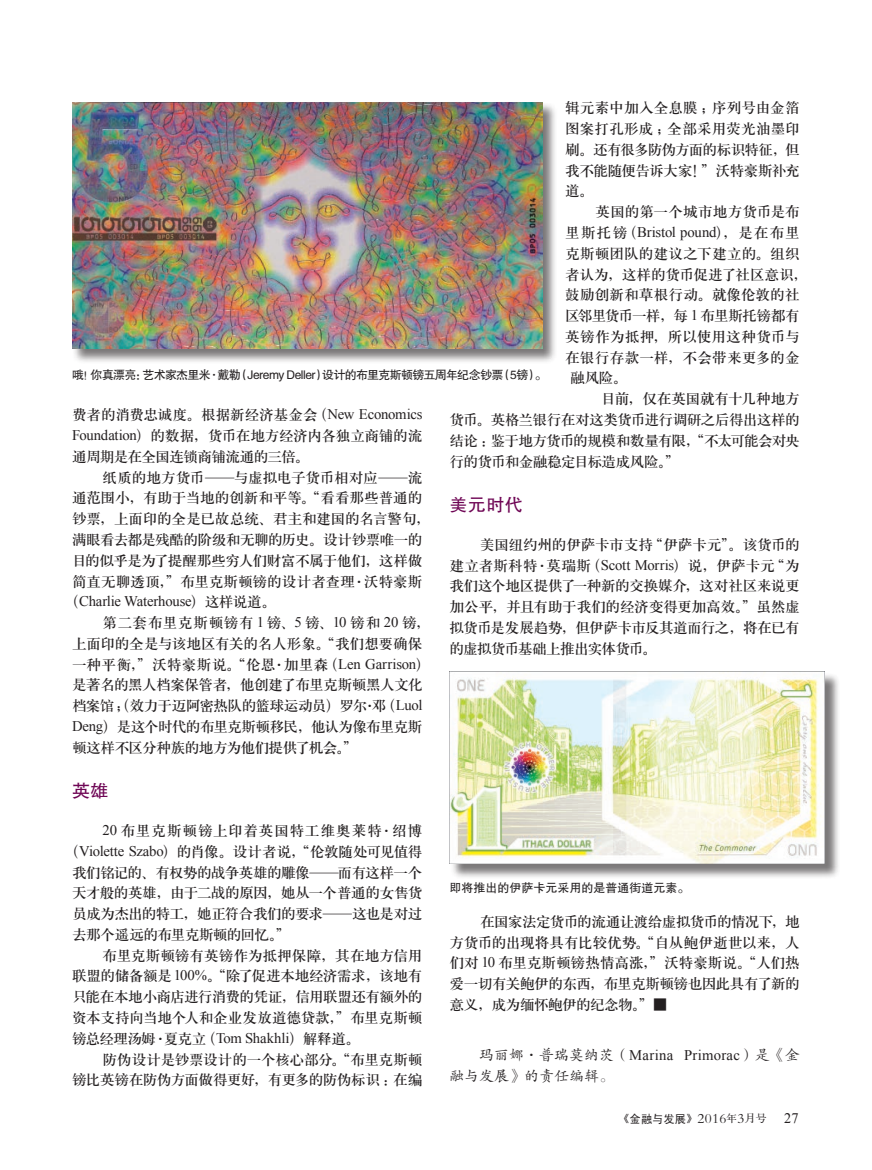
<style>
.page{position:relative;width:872px;height:1170px;background:#fff}
.page>*{position:absolute;margin:0;border:0;box-sizing:border-box;transform-origin:0 0}
.t1{font:17.7px "FZHTJW GB1 0";letter-spacing:.02em;color:#6e0554}
.t2{font:14.7px/20.7px "H Ya 3 gj";letter-spacing:-.035em;color:#231f20;text-align:justify}
.t3{font:14.7px "Times New Roman";letter-spacing:-.005em;color:#231f20}
.t4{font:14.7px "H Ya 3 gj";letter-spacing:.01em;color:#231f20}
.t5{font:14.7px "Times New Roman";letter-spacing:.02em;color:#231f20}
.t6{font:14.7px "H Ya 3 gj";letter-spacing:-.065em;color:#231f20}
.t7{font:14.7px "H Ya 3 gj";letter-spacing:.055em;color:#231f20}
.t8{font:14.7px "H Ya 3 gj";letter-spacing:-.005em;color:#231f20}
.t9{font:14.7px "H Ya 3 gj";letter-spacing:-.07em;color:#231f20}
.t10{font:14.7px "H Ya 3 gj";color:#231f20}
.t11{font:14.7px "H Ya 3 gj";letter-spacing:.005em;color:#231f20}
.t12{font:14.7px "H Ya 3 gj";letter-spacing:-.01em;color:#231f20}
.t13{font:14.7px "FZKTK GBK1 0";letter-spacing:.02em;color:#231f20}
.t14{font:12px "FZHTJW GB1 0";letter-spacing:-.04em;color:#231f20}
.t15{font:12px "FZHTJW GB1 0";color:#231f20}
.t16{font:11.55px "Sim Hei";color:#231f20}
.s1{font-family:"H Ya 3 gj"}
.s2{font-family:"Times New Roman"}
.s3{font-family:"FZKTJW GB1 0"}
.s4{font-family:"FZKTK GBK1 0"}
.s5{font-family:"FZHTJW GB1 0";font-size:10.05px}
.s6{font-family:"FZBSJW GB1 0";font-size:14.25px}
.s7{font-family:"FZS3 JW GB1 0";font-size:10.2px}
.s8{font-family:"FZS3 JW GB1 0";font-size:10.65px}
.s9{font-family:"Times New Roman";font-size:14.55px}
</style>
<div class="page">
<div style="left:450px;top:672px;width:390px;height:206px;background:#231f20;opacity:.6"></div>
<img style="left:449px;top:671px;width:375px;height:192px">
<div style="left:72px;top:102px;width:485px;height:261px;background:#231f20;opacity:.6"></div>
<img style="left:72px;top:102px;width:470px;height:246px">
<p class="t2" style="left:565px;top:97px;width:236px">辑元素中加入全息膜；序列号由金箔图案打孔形成；全部采用荧光油墨印刷。还有很多防伪方面的标识特征，但我不能随便告诉大家！”沃特豪斯补充道。</p>
<p class="t12" style="left:595px;top:204px;width:206px">英国的第一个城市地方货币是布</p>
<p class="t3" style="left:565px;top:222px;width:236px"><span class="s1">里斯托镑（</span>Bristol pound<span class="s1">），是在布里</span></p>
<p class="t10" style="left:565px;top:246px;width:236px">克斯顿团队的建议之下建立的。组织</p>
<p class="t2" style="left:565px;top:264px;width:244px">者认为，这样的货币促进了社区意识，</p>
<p class="t11" style="left:565px;top:287px;width:236px">鼓励创新和草根行动。就像伦敦的社</p>
<p class="t9" style="left:565px;top:308px;width:236px">区邻里货币一样，每 <span class="s2">1</span> 布里斯托镑都有</p>
<p class="t4" style="left:565px;top:329px;width:236px">英镑作为抵押，所以使用这种货币与</p>
<p class="t4" style="left:565px;top:350px;width:236px">在银行存款一样，不会带来更多的金</p>
<p class="t2" style="left:570px;top:367px;width:58px">融风险。</p>
<p class="t2" style="left:601px;top:388px;width:200px">目前，仅在英国就有十几种地方</p>
<p class="t2" style="left:449px;top:409px;width:352px">货币。英格兰银行在对这类货币进行调研之后得出这样的</p>
<p class="t6" style="left:449px;top:433px;width:352px">结论：鉴于地方货币的规模和数量有限，“不太可能会对央</p>
<p class="t2" style="left:449px;top:451px;width:231px">行的货币和金融稳定目标造成风险。”</p>
<p class="t1" style="left:449px;top:494px;width:75px">美元时代</p>
<p class="t2" style="left:449px;top:534px;width:352px;text-indent:31px">美国纽约州的伊萨卡市支持“伊萨卡元”。该货币的建立者斯科特<span class="s3">·</span>莫瑞斯（<span class="s2">Scott Morris</span>）说，伊萨卡元“为我们这个地区提供了一种新的交换媒介，这对社区来说更加公平，并且有助于我们的经济变得更加高效。”虽然虚拟货币是发展趋势，但伊萨卡市反其道而行之，将在已有的虚拟货币基础上推出实体货币。</p>
<p class="t14" style="left:72px;top:368px;width:476px">哦！你真漂亮：艺术家杰里米<span class="s3">·</span>戴勒（Jeremy Deller）设计的布里克斯顿镑五周年纪念钞票（5镑）。</p>
<p class="t2" style="left:72px;top:404px;width:352px">费者的消费忠诚度。根据新经济基金会（<span class="s2">New Economics Foundation</span>）的数据，货币在地方经济内各独立商铺的流通周期是在全国连锁商铺流通的三倍。</p>
<p class="t2" style="left:72px;top:467px;width:359px;text-align:left;text-indent:31px">纸质的地方货币<span class="s3">—</span>与虚拟电子货币相对应<span class="s3">—</span>流通范围小，有助于当地的创新和平等。“看看那些普通的钞票，上面印的全是已故总统、君主和建国的名言警句，满眼看去都是残酷的阶级和无聊的历史。设计钞票唯一的目的似乎是为了提醒那些穷人们财富不属于他们，这样做简直无聊透顶，”布里克斯顿镑的设计者查理<span class="s3">·</span>沃特豪斯</p>
<p class="t3" style="left:65px;top:591px;width:213px"><span class="s1">（</span>Charlie Waterhouse<span class="s1">）这样说道。</span></p>
<p class="t2" style="left:72px;top:612px;width:359px;text-align:left;text-indent:31px">第二套布里克斯顿镑有 <span class="s2">1</span> 镑、<span class="s2">5</span> 镑、<span class="s2">10</span> 镑和 <span class="s2">20</span> 镑，上面印的全是与该地区有关的名人形象。“我们想要确保一种平衡，”沃特豪斯说。“伦恩<span class="s3">·</span>加里森（<span class="s2">Len Garrison</span>）是著名的黑人档案保管者，他创建了布里克斯顿黑人文化档案馆；（效力于迈阿密热队的篮球运动员）罗尔<span class="s3">·</span>邓（<span class="s2">Luol<br>Deng</span>）是这个时代的布里克斯顿移民，他认为像布里克斯顿这样不区分种族的地方为他们提供了机会。”</p>
<p class="t1" style="left:72px;top:780px;width:38px">英雄</p>
<p class="t7" style="left:103px;top:823px;width:321px"><span class="s2">20</span> 布里克斯顿镑上印着英国特工维奥莱特<span class="s3">·</span>绍博</p>
<p class="t2" style="left:65px;top:840px;width:359px">（<span class="s2">Violette Szabo</span>）的肖像。设计者说，“伦敦随处可见值得</p>
<p class="t2" style="left:72px;top:861px;width:352px">我们铭记的、有权势的战争英雄的雕像<span class="s3">—</span>而有这样一个</p>
<p class="t2" style="left:72px;top:882px;width:352px">天才般的英雄，由于二战的原因，她从一个普通的女售货</p>
<p class="t2" style="left:72px;top:903px;width:352px">员成为杰出的特工，她正符合我们的要求<span class="s3">—</span>这也是对过</p>
<p class="t2" style="left:72px;top:924px;width:220px">去那个遥远的布里克斯顿的回忆。”</p>
<p class="t8" style="left:103px;top:947px;width:321px">布里克斯顿镑有英镑作为抵押保障，其在地方信用</p>
<p class="t2" style="left:72px;top:965px;width:352px">联盟的储备额是 <span class="s2">100%</span>。“除了促进本地经济需求，该地有</p>
<p class="t2" style="left:72px;top:986px;width:352px">只能在本地小商店进行消费的凭证，信用联盟还有额外的</p>
<p class="t2" style="left:72px;top:1007px;width:352px">资本支持向当地个人和企业发放道德贷款，”布里克斯顿</p>
<p class="t2" style="left:72px;top:1027px;width:289px">镑总经理汤姆<span class="s3">·</span>夏克立（<span class="s2">Tom Shakhli</span>）解释道。</p>
<p class="t2" style="left:103px;top:1048px;width:321px">防伪设计是钞票设计的一个核心部分。“布里克斯顿</p>
<p class="t2" style="left:72px;top:1069px;width:352px">镑比英镑在防伪方面做得更好，有更多的防伪标识：在编</p>
<p class="t15" style="left:449px;top:881px;width:241px">即将推出的伊萨卡元采用的是普通街道元素。</p>
<p class="t2" style="left:449px;top:910px;width:352px;text-indent:31px">在国家法定货币的流通让渡给虚拟货币的情况下，地方货币的出现将具有比较优势。“自从鲍伊逝世以来，人们对 <span class="s2">10</span> 布里克斯顿镑热情高涨，”沃特豪斯说。“人们热爱一切有关鲍伊的东西，布里克斯顿镑也因此具有了新的意义，成为缅怀鲍伊的纪念物。”■</p>
<p class="t5" style="left:479px;top:1044px;width:322px"><span class="s4">玛丽娜</span><span class="s3">·</span><span class="s4">普瑞莫纳茨（</span>Marina Primorac<span class="s4">）是《金</span></p>
<p class="t13" style="left:449px;top:1067px;width:166px">融与发展》的责任编辑。</p>
<p class="t16" style="left:620px;top:1112px;width:180px"><span class="s5">《</span>金融与发展<span class="s5">》</span> <span class="s6">2016</span><span class="s7">年</span><span class="s6">3</span><span class="s8">月号</span> <span class="s9">27</span></p>
</div>
